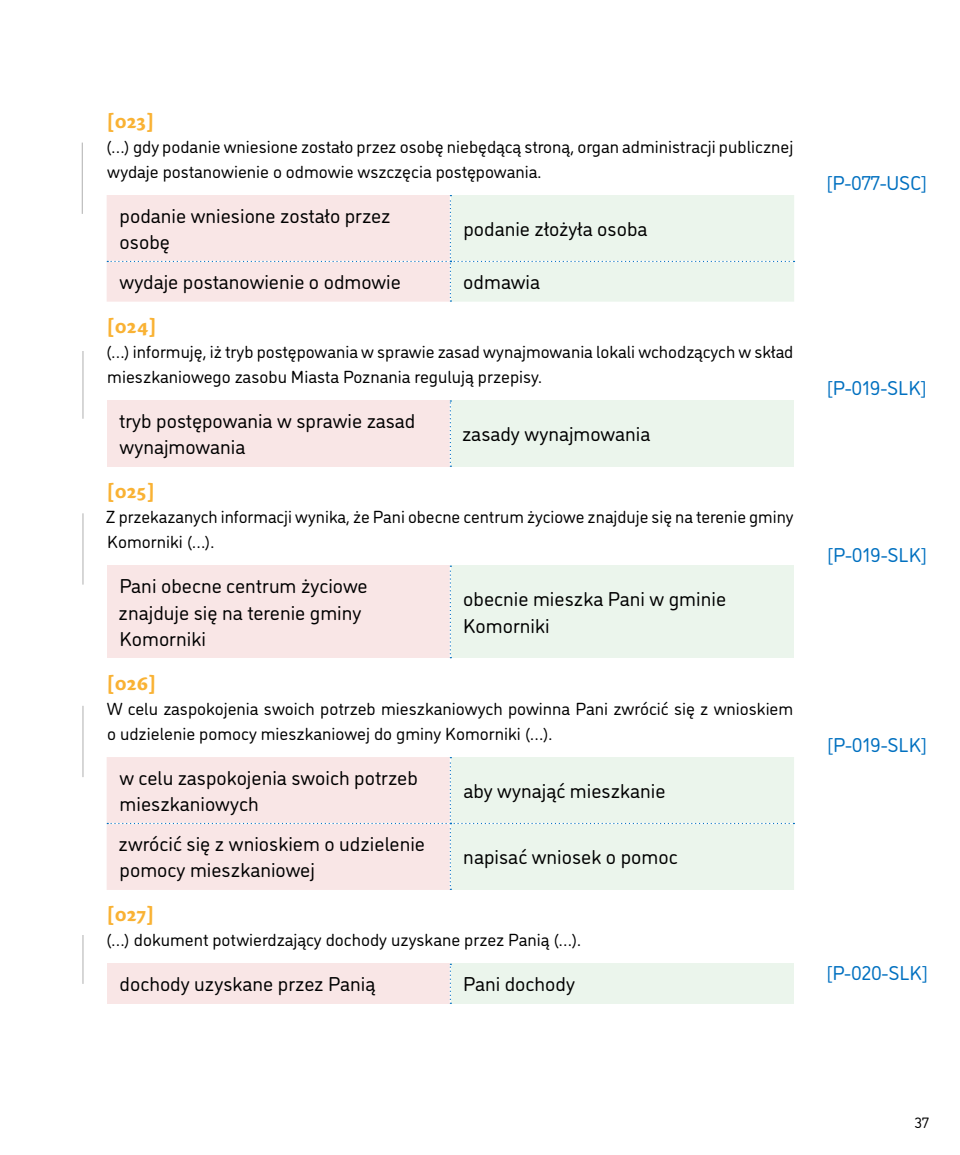
<style>
.page{position:relative;width:960px;height:1155px;background:#fff}
.page>*{position:absolute;margin:0;border:0;box-sizing:border-box;transform-origin:0 0}
.t1{font:22.5px "Cronos Pro Bold Capt";color:#f9b234}
.t2{font:20px/26.2px "DI Nosaur";color:#000}
.t3{font:20px "DI Nosaur";color:#0070c0}
.t4{font:17.5px/25px "DI Nosaur";color:#000}
.t5{font:15px "DI Nosaur";color:#000}
</style>
<div class="page">
<div style="left:107px;top:195px;width:688px;height:107px;background:#f1eeec"></div>
<div style="left:107px;top:400px;width:343px;height:67px;background:#f9e6e6"></div>
<div style="left:450px;top:400px;width:344px;height:67px;background:#ebf5ec"></div>
<svg style="left:450px;top:400px;width:1px;height:67px"></svg>
<div style="left:107px;top:566px;width:343px;height:92px;background:#f9e6e6"></div>
<div style="left:450px;top:566px;width:344px;height:92px;background:#ebf5ec"></div>
<svg style="left:450px;top:566px;width:1px;height:92px"></svg>
<svg style="left:107px;top:757px;width:687px;height:133px;background:#f1ede9"></svg>
<div style="left:107px;top:964px;width:343px;height:40px;background:#f9e6e6"></div>
<div style="left:450px;top:964px;width:344px;height:40px;background:#ebf5ec"></div>
<svg style="left:450px;top:964px;width:1px;height:40px"></svg>
<hr style="left:82px;top:143px;width:1px;height:71px;background:#bfbfbf">
<hr style="left:82px;top:351px;width:2px;height:68px;background:#bfbfbf">
<hr style="left:82px;top:513px;width:2px;height:72px;background:#bfbfbf">
<hr style="left:82px;top:706px;width:2px;height:71px;background:#bfbfbf">
<hr style="left:82px;top:935px;width:2px;height:49px;background:#bfbfbf">
<p class="t1" style="left:106px;top:108px;width:49px">[023]</p>
<p class="t4" style="left:106px;top:133px;width:689px">(…) gdy podanie wniesione zostało przez osobę niebędącą stroną, organ administracji publicznej wydaje postanowienie o odmowie wszczęcia postępowania.</p>
<p class="t2" style="left:120px;top:201px;width:273px">podanie wniesione zostało przez osobę</p>
<p class="t2" style="left:463px;top:214px;width:186px">podanie złożyła osoba</p>
<p class="t2" style="left:119px;top:268px;width:283px">wydaje postanowienie o odmowie</p>
<p class="t2" style="left:463px;top:268px;width:78px">odmawia</p>
<p class="t1" style="left:106px;top:313px;width:52px">[024]</p>
<p class="t4" style="left:106px;top:338px;width:689px">(…) informuję, iż tryb postępowania w sprawie zasad wynajmowania lokali wchodzących w skład mieszkaniowego zasobu Miasta Poznania regulują przepisy.</p>
<p class="t2" style="left:119px;top:407px;width:298px">tryb postępowania w sprawie zasad wynajmowania</p>
<p class="t2" style="left:462px;top:420px;width:190px">zasady wynajmowania</p>
<p class="t1" style="left:106px;top:478px;width:50px">[025]</p>
<p class="t4" style="left:106px;top:503px;width:689px">Z przekazanych informacji wynika, że Pani obecne centrum życiowe znajduje się na terenie gminy<br>Komorniki (…).</p>
<p class="t2" style="left:119px;top:572px;width:251px">Pani obecne centrum życiowe znajduje się na terenie gminy<br>Komorniki</p>
<p class="t2" style="left:463px;top:585px;width:265px">obecnie mieszka Pani w gminie<br>Komorniki</p>
<p class="t1" style="left:106px;top:670px;width:52px">[026]</p>
<p class="t4" style="left:107px;top:695px;width:688px">W celu zaspokojenia swoich potrzeb mieszkaniowych powinna Pani zwrócić się z wnioskiem o udzielenie pomocy mieszkaniowej do gminy Komorniki (…).</p>
<p class="t2" style="left:119px;top:763px;width:300px">w celu zaspokojenia swoich potrzeb mieszkaniowych</p>
<p class="t2" style="left:463px;top:777px;width:204px">aby wynająć mieszkanie</p>
<p class="t2" style="left:119px;top:830px;width:308px">zwrócić się z wnioskiem o udzielenie pomocy mieszkaniowej</p>
<p class="t2" style="left:463px;top:843px;width:216px">napisać wniosek o pomoc</p>
<p class="t1" style="left:106px;top:901px;width:50px">[027]</p>
<p class="t4" style="left:106px;top:927px;width:477px">(…) dokument potwierdzający dochody uzyskane przez Panią (…).</p>
<p class="t2" style="left:120px;top:970px;width:257px">dochody uzyskane przez Panią</p>
<p class="t2" style="left:463px;top:970px;width:113px">Pani dochody</p>
<p class="t3" style="left:826px;top:168px;width:102px">[P-077-USC]</p>
<p class="t3" style="left:827px;top:374px;width:101px">[P-019-SLK]</p>
<p class="t3" style="left:827px;top:541px;width:101px">[P-019-SLK]</p>
<p class="t3" style="left:827px;top:731px;width:101px">[P-019-SLK]</p>
<p class="t3" style="left:826px;top:959px;width:103px">[P-020-SLK]</p>
<p class="t5" style="left:915px;top:1112px;width:16px">37</p>
</div>
